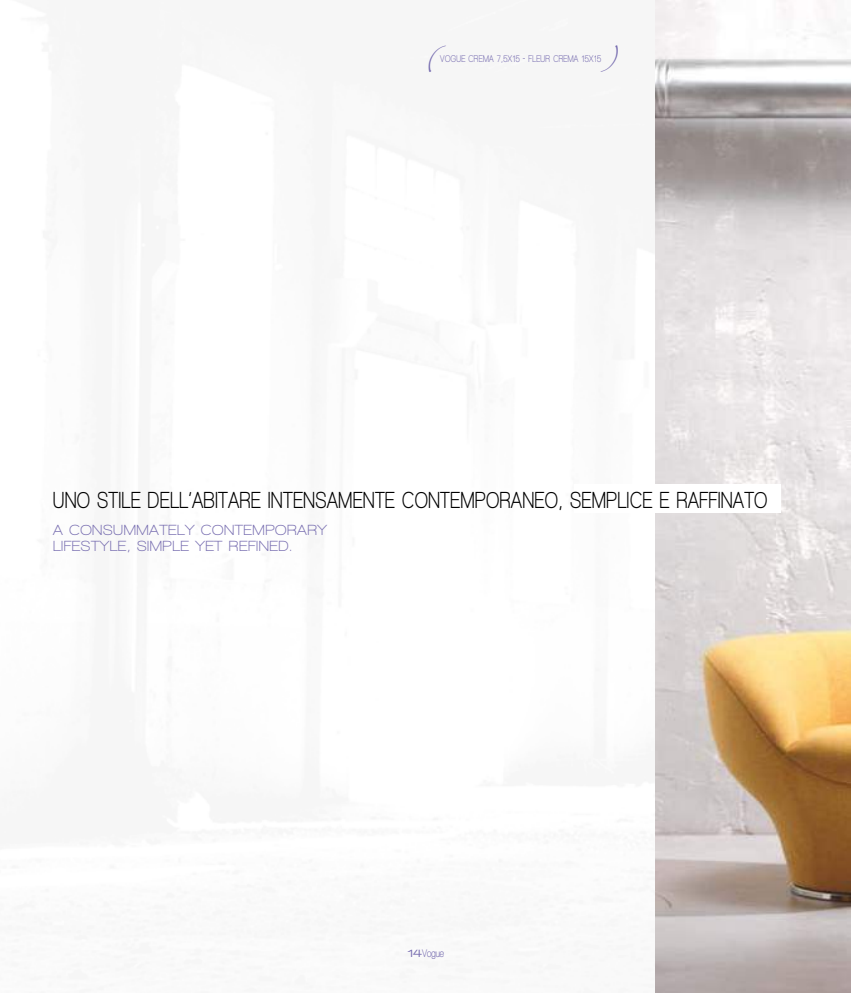
<style>
.page{position:relative;width:851px;height:993px;background:#fff}
.page>*{position:absolute;margin:0;border:0;box-sizing:border-box;transform-origin:0 0}
.t1{font:37.5px "Scriptina";color:#776db0}
.t2{font:700 condensed 28px "Walkway";color:#776db0;scale:.36 1}
.t3{font:700 condensed 23.75px "Walkway";letter-spacing:.035em;color:#000}
.t4{font:700 15px/16.2px "Walkway";letter-spacing:.035em;color:#776db0}
.t5{font:700 condensed 11.25px "Walkway";color:#776db0}
.t6{font:700 condensed 10px "Walkway";letter-spacing:.035em;color:#776db0}
.s1{font-family:"Walkway Expand";font-weight:900;font-stretch:normal}
</style>
<div class="page">
<img style="left:656px;top:0;width:194px;height:992px">
<div style="left:574px;top:484px;width:207px;height:28px;background:#fff"></div>
<p class="t6" style="left:440px;top:53px;width:81px">VOGUE CREMA 7,5X15</p>
<p class="t2" style="left:523px;top:41px;width:8px">-</p>
<p class="t6" style="left:528px;top:53px;width:74px">FLEUR CREMA 15X15</p>
<h1 class="t1" style="left:603px;top:33px;width:17px">)</h1>
<h1 class="t1" style="left:424px;top:33px;width:17px">(</h1>
<p class="t3" style="left:53px;top:487px;width:715px">UNO STILE DELL’ABITARE INTENSAMENTE CONTEMPORANEO, SEMPLICE E RAFFINATO</p>
<p class="t4" style="left:53px;top:521px;width:275px">A CONSUMMATELY CONTEMPORARY<br>LIFESTYLE, SIMPLE YET REFINED.</p>
<p class="t5" style="left:407px;top:946px;width:38px"><span class="s1">14</span>Vogue</p>
</div>
